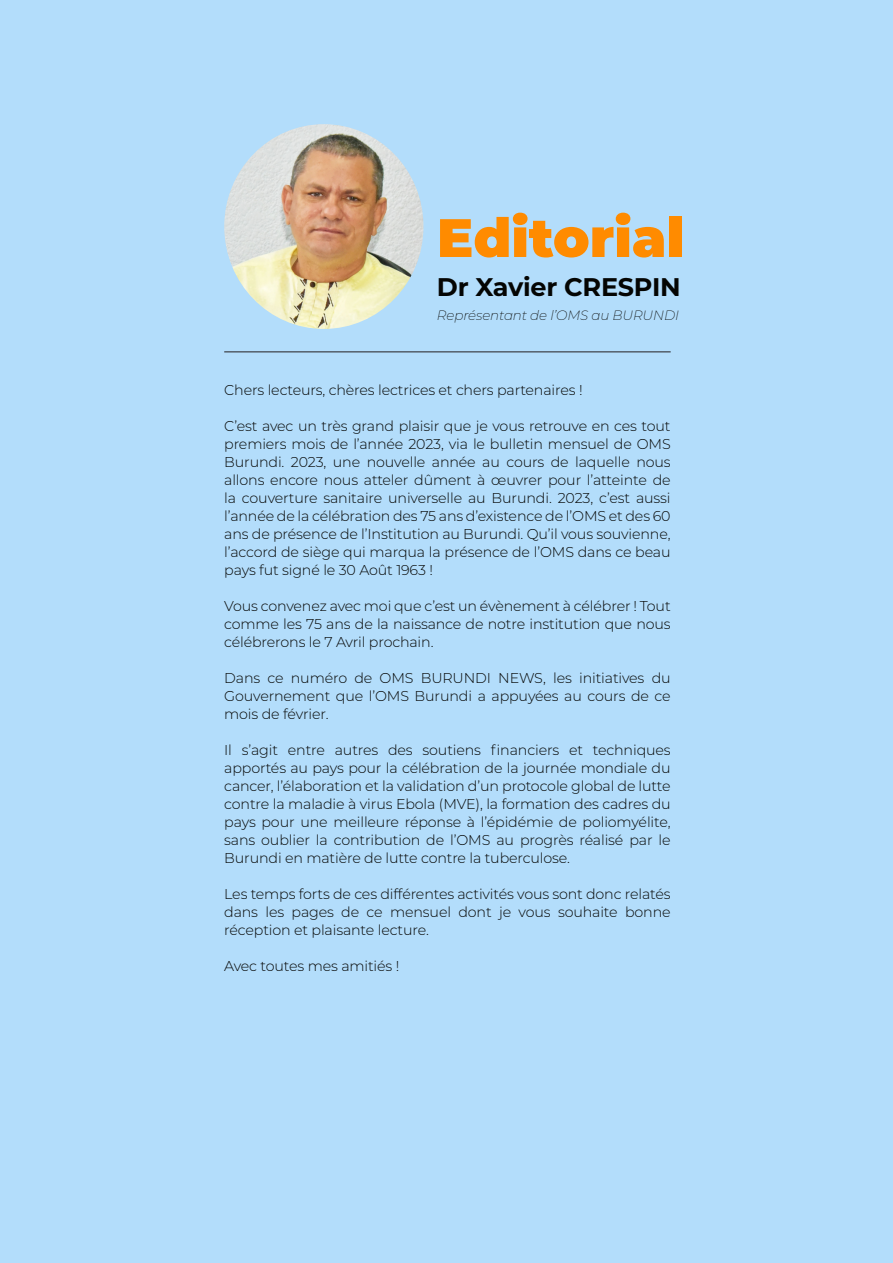
<style>
.page{position:relative;width:893px;height:1263px;background:#b3ddfb}
.page>*{position:absolute;margin:0;border:0;box-sizing:border-box;transform-origin:0 0}
.t1{font:900 54px "Montserrat";color:#ff8b00}
.t2{font:700 25.5px "Montserrat";letter-spacing:-.01em;color:#040503}
.t3{font:300 14.25px/18px "Montserrat";letter-spacing:-.01em;color:#040503;text-align:justify}
.t4{font:italic 200 13.5px "Montserrat";letter-spacing:-.01em;color:#040503}
</style>
<div class="page">
<img style="left:224px;top:124px;width:199px;height:205px">
<hr style="left:224px;top:352px;width:447px;height:1px;background:#231f20">
<p class="t1" style="left:437px;top:197px;width:248px">Editorial</p>
<p class="t2" style="left:437px;top:269px;width:245px">Dr Xavier CRESPIN</p>
<p class="t4" style="left:437px;top:306px;width:243px">Représentant de l’OMS au BURUNDI</p>
<p class="t3" style="left:224px;top:380px;width:360px">Chers lecteurs, chères lectrices et chers partenaires !</p>
<p class="t3" style="left:224px;top:416px;width:448px">C’est avec un très grand plaisir que je vous retrouve en ces tout premiers mois de l’année 2023, via le bulletin mensuel de OMS Burundi. 2023, une nouvelle année au cours de laquelle nous allons encore nous atteler dûment à œuvrer pour l’atteinte de la couverture sanitaire universelle au Burundi. 2023, c’est aussi l’année de la célébration des 75 ans d’existence de l’OMS et des 60 ans de présence de l’Institution au Burundi. Qu’il vous souvienne, l’accord de siège qui marqua la présence de l’OMS dans ce beau pays fut signé le 30 Août 1963 !</p>
<p class="t3" style="left:224px;top:596px;width:448px">Vous convenez avec moi que c’est un évènement à célébrer ! Tout comme les 75 ans de la naissance de notre institution que nous célébrerons le 7 Avril prochain.</p>
<p class="t3" style="left:224px;top:668px;width:448px">Dans ce numéro de OMS BURUNDI NEWS, les initiatives du Gouvernement que l’OMS Burundi a appuyées au cours de ce mois de février.</p>
<p class="t3" style="left:224px;top:740px;width:448px">Il s’agit entre autres des soutiens financiers et techniques apportés au pays pour la célébration de la journée mondiale du cancer, l’élaboration et la validation d’un protocole global de lutte contre la maladie à virus Ebola (MVE), la formation des cadres du pays pour une meilleure réponse à l’épidémie de poliomyélite, sans oublier la contribution de l’OMS au progrès réalisé par le Burundi en matière de lutte contre la tuberculose.</p>
<p class="t3" style="left:224px;top:884px;width:448px">Les temps forts de ces différentes activités vous sont donc relatés dans les pages de ce mensuel dont je vous souhaite bonne réception et plaisante lecture.</p>
<p class="t3" style="left:224px;top:956px;width:177px">Avec toutes mes amitiés !</p>
</div>
